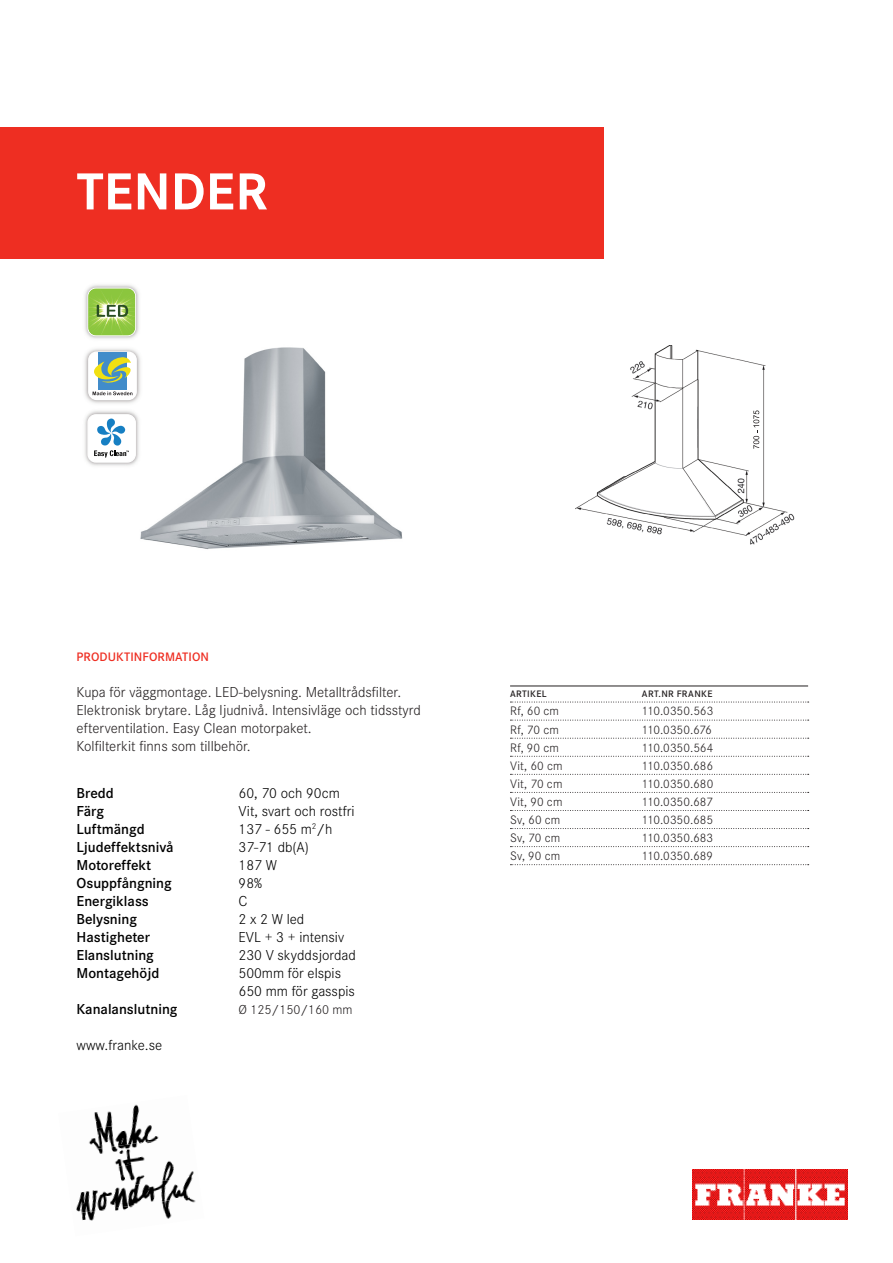
<style>
.page{position:relative;width:893px;height:1263px;background:#fff}
.page>*{position:absolute;margin:0;border:0;box-sizing:border-box;transform-origin:0 0}
.t1{font:700 54px "Corporate S";letter-spacing:.005em;color:#fff}
.Produkttext{font:300 15px/18px "Corporate S";color:#231f20}
.Beskrivningstext{font:300 15px "Corporate S";color:#000}
.Beskrivningstext-2{font:600 15px "Corporate S";color:#000}
.Beskrivningstext-3{font:300 13.5px "Corporate S";color:#231f20}
.Tables_text_with_Lin{font:300 12.75px "Corporate S";letter-spacing:.005em;color:#231f20}
.Table_intermediate_h{font:600 12.75px "Corporate S";letter-spacing:.01em;color:#ee2e22}
.Tables_text_with_Lin-2{font:300 12.75px "Corporate S";letter-spacing:-.045em;color:#231f20}
.t2{font:600 9.75px "Corporate S";letter-spacing:.04em;color:#231f20}
</style>
<div class="page">
<div style="left:0;top:128px;width:604px;height:131px;background:#ee2e22"></div>
<img style="left:140px;top:347px;width:263px;height:202px">
<img style="left:575px;top:345px;width:220px;height:200px">
<svg style="left:753px;top:410px;width:6px;height:39px"></svg>
<img style="left:692px;top:1169px;width:155px;height:50px">
<img style="left:94px;top:1104px;width:46px;height:11px">
<img style="left:94px;top:1115px;width:58px;height:20px">
<img style="left:89px;top:1135px;width:70px;height:20px">
<img style="left:115px;top:1155px;width:79px;height:21px">
<img style="left:80px;top:1176px;width:113px;height:20px">
<img style="left:76px;top:1196px;width:120px;height:20px">
<img style="left:82px;top:1216px;width:90px;height:5px">
<img style="left:84px;top:284px;width:55px;height:55px">
<svg style="left:87px;top:288px;width:49px;height:48px;background:#9ec862"></svg>
<img style="left:84px;top:347px;width:59px;height:59px">
<svg style="left:88px;top:351px;width:49px;height:49px"></svg>
<img style="left:84px;top:408px;width:58px;height:61px">
<svg style="left:87px;top:414px;width:49px;height:49px"></svg>
<hr style="left:510px;top:686px;width:298px;height:1px;background:#231f20">
<svg style="left:510px;top:702px;width:299px;height:1px"></svg>
<svg style="left:510px;top:720px;width:299px;height:1px"></svg>
<svg style="left:510px;top:738px;width:299px;height:1px"></svg>
<svg style="left:510px;top:756px;width:299px;height:1px"></svg>
<svg style="left:510px;top:774px;width:299px;height:1px"></svg>
<svg style="left:510px;top:792px;width:299px;height:1px"></svg>
<svg style="left:510px;top:810px;width:299px;height:1px"></svg>
<svg style="left:510px;top:828px;width:299px;height:1px"></svg>
<svg style="left:510px;top:846px;width:299px;height:1px"></svg>
<svg style="left:510px;top:864px;width:299px;height:1px"></svg>
<p class="t1" style="left:77px;top:149px;width:192px">TENDER</p>
<p class="Table_intermediate_h" style="left:77px;top:648px;width:134px">PRODUKTINFORMATION</p>
<p class="Produkttext" style="left:77px;top:682px;width:346px">Kupa för väggmontage. LED-belysning. Metalltrådsfilter.<br>Elektronisk brytare. Låg ljudnivå. Intensivläge och tidsstyrd efterventilation. Easy Clean motorpaket.</p>
<p class="Produkttext" style="left:77px;top:736px;width:176px">Kolfilterkit finns som tillbehör.</p>
<p class="Beskrivningstext-2" style="left:77px;top:782px;width:39px">Bredd</p>
<p class="Beskrivningstext" style="left:239px;top:782px;width:103px">60, 70 och 90cm</p>
<p class="Beskrivningstext-2" style="left:77px;top:800px;width:29px">Färg</p>
<p class="Beskrivningstext" style="left:239px;top:800px;width:118px">Vit, svart och rostfri</p>
<p class="Beskrivningstext-2" style="left:77px;top:818px;width:70px">Luftmängd</p>
<p class="Beskrivningstext" style="left:239px;top:818px;width:95px">137 - 655 m<sup>2</sup>/h</p>
<p class="Beskrivningstext-2" style="left:77px;top:836px;width:99px">Ljudeffektsnivå</p>
<p class="Beskrivningstext" style="left:239px;top:836px;width:72px">37-71 db(A)</p>
<p class="Beskrivningstext-2" style="left:77px;top:854px;width:76px">Motoreffekt</p>
<p class="Beskrivningstext" style="left:239px;top:854px;width:40px">187 W</p>
<p class="Beskrivningstext-2" style="left:77px;top:872px;width:97px">Osuppfångning</p>
<p class="Beskrivningstext" style="left:239px;top:872px;width:25px">98%</p>
<p class="Beskrivningstext-2" style="left:77px;top:890px;width:74px">Energiklass</p>
<p class="Beskrivningstext" style="left:239px;top:890px;width:11px">C</p>
<p class="Beskrivningstext-2" style="left:77px;top:908px;width:62px">Belysning</p>
<p class="Beskrivningstext" style="left:239px;top:908px;width:67px">2 x 2 W led</p>
<p class="Beskrivningstext-2" style="left:77px;top:926px;width:75px">Hastigheter</p>
<p class="Beskrivningstext" style="left:239px;top:926px;width:107px">EVL + 3 + intensiv</p>
<p class="Beskrivningstext-2" style="left:77px;top:944px;width:79px">Elanslutning</p>
<p class="Beskrivningstext" style="left:239px;top:944px;width:119px">230 V skyddsjordad</p>
<p class="Beskrivningstext-2" style="left:77px;top:962px;width:84px">Montagehöjd</p>
<p class="Beskrivningstext" style="left:239px;top:962px;width:104px">500mm för elspis</p>
<p class="Beskrivningstext" style="left:239px;top:980px;width:118px">650 mm för gasspis</p>
<p class="Beskrivningstext-2" style="left:77px;top:998px;width:103px">Kanalanslutning</p>
<p class="Beskrivningstext-3" style="left:239px;top:1000px;width:116px">Ø 125/150/160 mm</p>
<p class="Beskrivningstext" style="left:77px;top:1034px;width:87px">www.franke.se</p>
<p class="t2" style="left:510px;top:687px;width:38px">ARTIKEL</p>
<p class="t2" style="left:642px;top:687px;width:72px">ART.NR FRANKE</p>
<p class="Tables_text_with_Lin" style="left:510px;top:702px;width:50px">Rf, 60 cm</p>
<p class="Tables_text_with_Lin" style="left:642px;top:702px;width:73px">110.0350.563</p>
<p class="Tables_text_with_Lin" style="left:510px;top:720px;width:50px">Rf, 70 cm</p>
<p class="Tables_text_with_Lin-2" style="left:642px;top:720px;width:71px">110.0350.676</p>
<p class="Tables_text_with_Lin" style="left:510px;top:738px;width:50px">Rf, 90 cm</p>
<p class="Tables_text_with_Lin" style="left:642px;top:738px;width:73px">110.0350.564</p>
<p class="Tables_text_with_Lin" style="left:510px;top:756px;width:54px">Vit, 60 cm</p>
<p class="Tables_text_with_Lin" style="left:642px;top:756px;width:73px">110.0350.686</p>
<p class="Tables_text_with_Lin" style="left:510px;top:775px;width:54px">Vit, 70 cm</p>
<p class="Tables_text_with_Lin" style="left:642px;top:775px;width:73px">110.0350.680</p>
<p class="Tables_text_with_Lin" style="left:510px;top:793px;width:54px">Vit, 90 cm</p>
<p class="Tables_text_with_Lin" style="left:642px;top:793px;width:72px">110.0350.687</p>
<p class="Tables_text_with_Lin" style="left:510px;top:811px;width:52px">Sv, 60 cm</p>
<p class="Tables_text_with_Lin" style="left:642px;top:811px;width:73px">110.0350.685</p>
<p class="Tables_text_with_Lin" style="left:510px;top:829px;width:52px">Sv, 70 cm</p>
<p class="Tables_text_with_Lin" style="left:642px;top:829px;width:73px">110.0350.683</p>
<p class="Tables_text_with_Lin" style="left:510px;top:847px;width:52px">Sv, 90 cm</p>
<p class="Tables_text_with_Lin" style="left:642px;top:847px;width:73px">110.0350.689</p>
</div>
